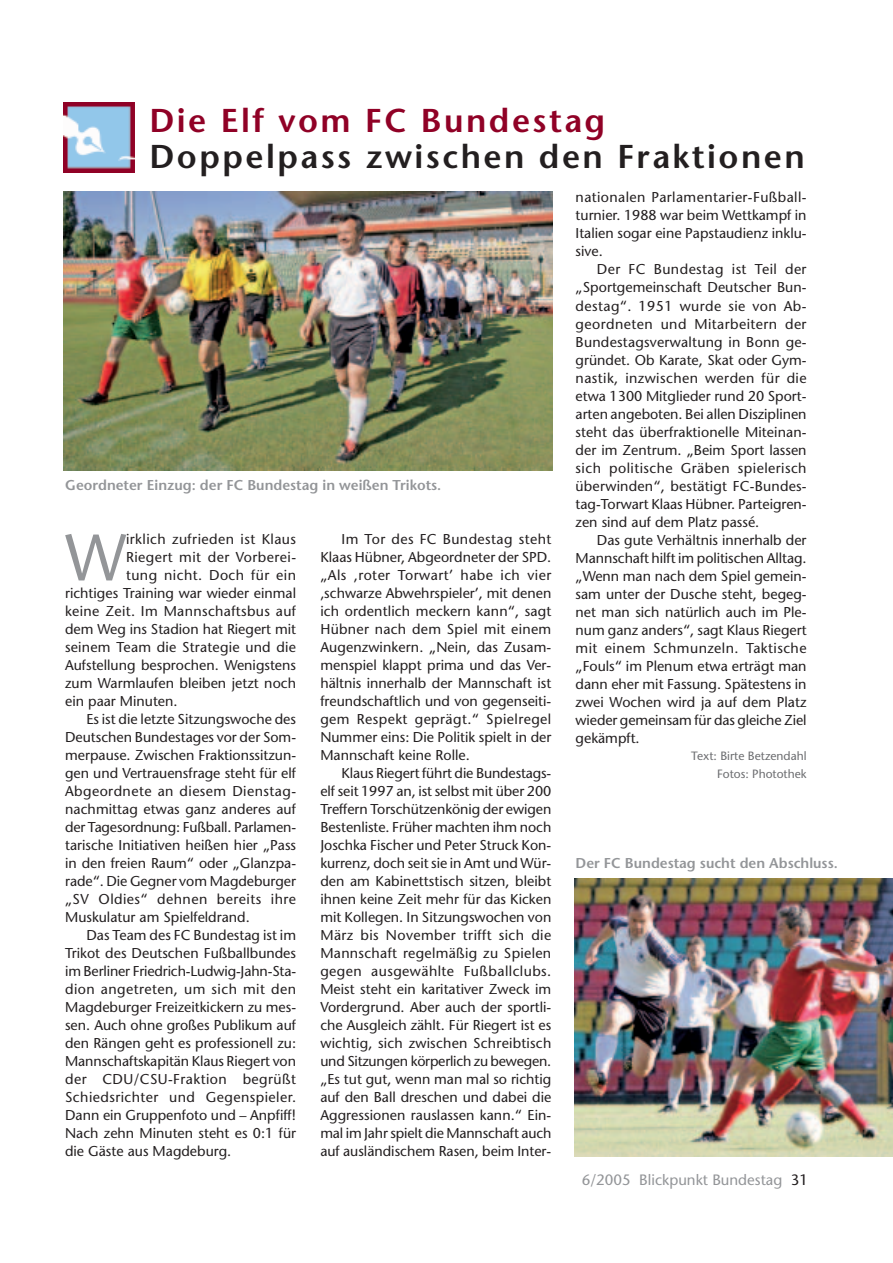
<style>
.page{position:relative;width:893px;height:1263px;background:#fff}
.page>*{position:absolute;margin:0;border:0;box-sizing:border-box;transform-origin:0 0}
.t1{font:65.7px "Stone Sans";color:#939598}
.t2{font:600 33px "Stone Sans";letter-spacing:.075em;color:#231f20}
.t3{font:600 33px "Stone Sans";letter-spacing:.075em;color:#900126}
.t4{font:15px "Stone Sans";color:#939598}
.t5{font:14.25px/18px "Stone Sans";color:#231f20;text-align:justify}
.t6{font:14.25px "Stone Sans";letter-spacing:.03em;color:#231f20}
.t7{font:600 14.25px "Stone Sans";color:#939598}
.t8{font:14.25px "Stone Sans";letter-spacing:.025em;color:#231f20}
.t9{font:12px/18px "Stone Sans";color:#6c6d70;text-align:right}
.s1{color:#231f20}
</style>
<div class="page">
<img style="left:64px;top:192px;width:489px;height:279px">
<img style="left:64px;top:102px;width:70px;height:70px">
<img style="left:574px;top:878px;width:318px;height:279px">
<h2 class="t3" style="left:149px;top:108px;width:457px">Die Elf vom FC Bundestag</h2>
<h2 class="t2" style="left:149px;top:144px;width:657px">Doppelpass zwischen den Fraktionen</h2>
<p class="t7" style="left:65px;top:480px;width:378px">Geordneter Einzug: der FC Bundestag in weißen Trikots.</p>
<p class="t5" style="left:320px;top:532px;width:232px;text-indent:21px">Im Tor des FC Bundestag steht Klaas Hübner, Abgeordneter der SPD. „Als ‚roter Torwart’ habe ich vier ‚schwarze Abwehrspieler’, mit denen ich ordentlich meckern kann“, sagt Hübner nach dem Spiel mit einem Augenzwinkern. „Nein, das Zusam&shy;menspiel klappt prima und das Ver&shy;hältnis innerhalb der Mannschaft ist freundschaftlich und von gegenseiti&shy;gem Respekt geprägt.“ Spielregel Nummer eins: Die Politik spielt in der Mannschaft keine Rolle.</p>
<p class="t5" style="left:320px;top:766px;width:232px;text-indent:21px">Klaus Riegert führt die Bundestags&shy;elf seit 1997 an, ist selbst mit über 200<br>Treffern Torschützenkönig der ewigen Bestenliste. Früher machten ihm noch Joschka Fischer und Peter Struck Kon&shy;kurrenz, doch seit sie in Amt und Wür&shy;den am Kabinettstisch sitzen, bleibt ihnen keine Zeit mehr für das Kicken mit Kollegen. In Sitzungswochen von März bis November trifft sich die Mannschaft regelmäßig zu Spielen gegen ausgewählte Fußballclubs.<br>Meist steht ein karitativer Zweck im Vordergrund. Aber auch der sportli&shy;che Ausgleich zählt. Für Riegert ist es wichtig, sich zwischen Schreibtisch und Sitzungen körperlich zu bewegen. „Es tut gut, wenn man mal so richtig auf den Ball dreschen und dabei die Aggressionen rauslassen kann.“ Ein&shy;mal im Jahr spielt die Mannschaft auch auf ausländischem Rasen, beim Inter-</p>
<h1 class="t1" style="left:65px;top:532px;width:62px">W</h1>
<p class="t6" style="left:126px;top:534px;width:171px">irklich zufrieden ist Klaus</p>
<p class="t6" style="left:126px;top:552px;width:171px">Riegert mit der Vorberei-</p>
<p class="t6" style="left:126px;top:570px;width:171px">tung nicht. Doch für ein</p>
<p class="t5" style="left:65px;top:586px;width:232px">richtiges Training war wieder einmal</p>
<p class="t8" style="left:65px;top:606px;width:232px">keine Zeit. Im Mannschaftsbus auf</p>
<p class="t5" style="left:65px;top:622px;width:232px">dem Weg ins Stadion hat Riegert mit</p>
<p class="t5" style="left:65px;top:640px;width:232px">seinem Team die Strategie und die</p>
<p class="t5" style="left:65px;top:658px;width:232px">Aufstellung besprochen. Wenigstens</p>
<p class="t5" style="left:65px;top:676px;width:232px">zum Warmlaufen bleiben jetzt noch</p>
<p class="t5" style="left:65px;top:694px;width:114px">ein paar Minuten.</p>
<p class="t5" style="left:86px;top:712px;width:211px">Es ist die letzte Sitzungswoche des</p>
<p class="t5" style="left:65px;top:730px;width:232px">Deutschen Bundestages vor der Som-</p>
<p class="t5" style="left:65px;top:748px;width:232px">merpause. Zwischen Fraktionssitzun-</p>
<p class="t5" style="left:65px;top:766px;width:232px">gen und Vertrauensfrage steht für elf</p>
<p class="t6" style="left:65px;top:786px;width:232px">Abgeordnete an diesem Dienstag-</p>
<p class="t5" style="left:65px;top:802px;width:232px">nachmittag etwas ganz anderes auf</p>
<p class="t5" style="left:65px;top:820px;width:232px">der Tagesordnung: Fußball. Parlamen-</p>
<p class="t5" style="left:65px;top:838px;width:232px">tarische Initiativen heißen hier „Pass</p>
<p class="t5" style="left:65px;top:856px;width:232px">in den freien Raum“ oder „Glanzpa-</p>
<p class="t5" style="left:65px;top:874px;width:232px">rade“. Die Gegner vom Magdeburger</p>
<p class="t6" style="left:65px;top:894px;width:232px">„SV Oldies“ dehnen bereits ihre</p>
<p class="t5" style="left:65px;top:910px;width:186px">Muskulatur am Spielfeldrand.</p>
<p class="t5" style="left:86px;top:928px;width:211px">Das Team des FC Bundestag ist im</p>
<p class="t5" style="left:65px;top:946px;width:232px">Trikot des Deutschen Fußballbundes</p>
<p class="t5" style="left:65px;top:964px;width:232px">im Berliner Friedrich-Ludwig-Jahn-Sta-</p>
<p class="t6" style="left:65px;top:984px;width:232px">dion angetreten, um sich mit den</p>
<p class="t5" style="left:65px;top:1000px;width:232px">Magdeburger Freizeitkickern zu mes-</p>
<p class="t5" style="left:65px;top:1018px;width:232px">sen. Auch ohne großes Publikum auf</p>
<p class="t5" style="left:65px;top:1036px;width:232px">den Rängen geht es professionell zu:</p>
<p class="t5" style="left:65px;top:1054px;width:232px">Mannschaftskapitän Klaus Riegert von</p>
<p class="t6" style="left:65px;top:1074px;width:232px">der CDU/CSU-Fraktion begrüßt</p>
<p class="t6" style="left:65px;top:1092px;width:232px">Schiedsrichter und Gegenspieler.</p>
<p class="t5" style="left:65px;top:1108px;width:232px">Dann ein Gruppenfoto und – Anpfiff!</p>
<p class="t5" style="left:65px;top:1126px;width:232px">Nach zehn Minuten steht es 0:1 für</p>
<p class="t5" style="left:65px;top:1144px;width:168px">die Gäste aus Magdeburg.</p>
<p class="t5" style="left:575px;top:190px;width:232px">nationalen Parlamentarier-Fußball&shy;turnier. 1988 war beim Wettkampf in Italien sogar eine Papstaudienz inklu&shy;sive.</p>
<p class="t5" style="left:575px;top:262px;width:232px;text-indent:21px">Der FC Bundestag ist Teil der „Sportgemeinschaft Deutscher Bun&shy;destag“. 1951 wurde sie von Ab&shy;geordneten und Mitarbeitern der Bundestagsverwaltung in Bonn ge&shy;gründet. Ob Karate, Skat oder Gym&shy;nastik, inzwischen werden für die etwa 1300 Mitglieder rund 20 Sport&shy;arten angeboten. Bei allen Disziplinen steht das überfraktionelle Miteinan&shy;der im Zentrum. „Beim Sport lassen sich politische Gräben spielerisch überwinden“, bestätigt FC-Bundes&shy;tag-Torwart Klaas Hübner. Parteigren&shy;zen sind auf dem Platz passé.</p>
<p class="t5" style="left:575px;top:532px;width:232px;text-indent:21px">Das gute Verhältnis innerhalb der Mannschaft hilft im politischen Alltag. „Wenn man nach dem Spiel gemein&shy;sam unter der Dusche steht, begeg&shy;net man sich natürlich auch im Ple&shy;num ganz anders“, sagt Klaus Riegert mit einem Schmunzeln. Taktische „Fouls“ im Plenum etwa erträgt man dann eher mit Fassung. Spätestens in zwei Wochen wird ja auf dem Platz wieder gemeinsam für das gleiche Ziel gekämpft.</p>
<p class="t9" style="left:691px;top:749px;width:117px">Text: Birte Betzendahl<br>Fotos: Photothek</p>
<p class="t7" style="left:575px;top:858px;width:264px">Der FC Bundestag sucht den Abschluss.</p>
<p class="t4" style="left:581px;top:1174px;width:228px">6/2005 Blickpunkt Bundestag <span class="s1">31</span></p>
</div>
